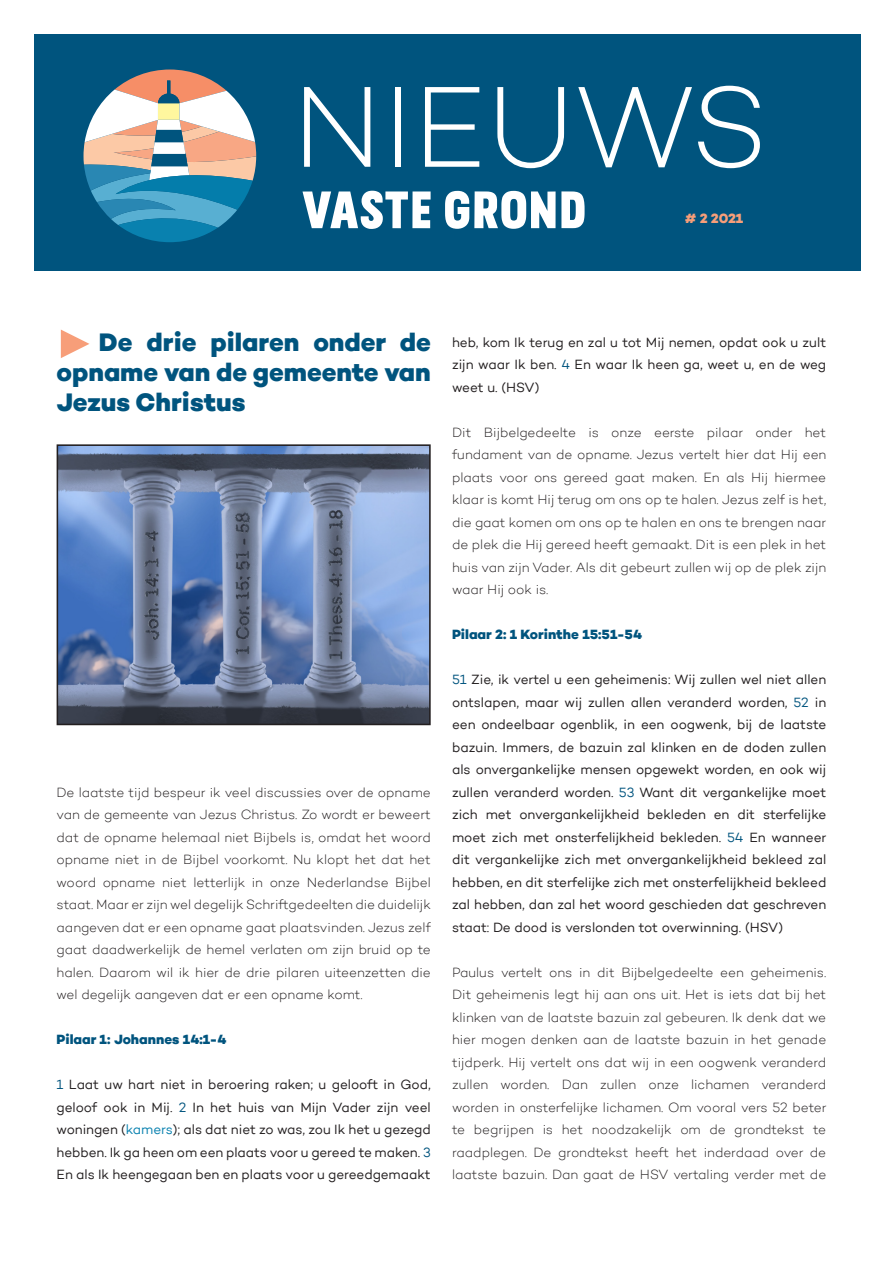
<style>
.page{position:relative;width:893px;height:1263px;background:#fff}
.page>*{position:absolute;margin:0;border:0;box-sizing:border-box;transform-origin:0 0}
.t1{font:300 117.15px "Campton";color:#fff}
.t2{font:800 25.5px/30px "Campton";color:#00547e;text-align:justify}
.t3{font:300 13.5px/22.5px "Campton";color:#231f20;text-align:justify}
.t4{font:13.5px/22.5px "Campton";letter-spacing:-.005em;color:#231f20;text-align:justify}
.t5{font:800 13.5px "Campton";color:#00547e}
.t6{font:800 13.5px "Campton";color:#f79e79}
.s1{color:#00547e}
.s2{color:#0b82b0}
</style>
<div class="page">
<div style="left:34px;top:34px;width:826px;height:236px;background:#00547e"></div>
<svg style="left:84px;top:70px;width:172px;height:172px"></svg>
<svg style="left:302px;top:191px;width:129px;height:38px"></svg>
<svg style="left:445px;top:191px;width:140px;height:38px"></svg>
<svg style="left:61px;top:330px;width:28px;height:28px"></svg>
<img style="left:60px;top:447px;width:368px;height:275px">
<div style="left:57px;top:444px;width:374px;height:281px;border:2px solid #231f20"></div>
<h1 class="t1" style="left:292px;top:55px;width:477px">Nieuws</h1>
<p class="t6" style="left:685px;top:210px;width:60px"># 2 2021</p>
<h2 class="t2" style="left:57px;top:327px;width:376px;text-indent:42px">De drie pilaren onder de opname van de gemeente van Jezus Christus</h2>
<p class="t3" style="left:57px;top:780px;width:376px">De laatste tijd bespeur ik veel discussies over de opname van de gemeente van Jezus Christus. Zo wordt er beweert dat de opname helemaal niet Bijbels is, omdat het woord opname niet in de Bijbel voorkomt. Nu klopt het dat het woord opname niet letterlijk in onze Nederlandse Bijbel staat. Maar er zijn wel degelijk Schriftgedeelten die duidelijk aangeven dat er een opname gaat plaatsvinden. Jezus zelf gaat daadwerkelijk de hemel verlaten om zijn bruid op te halen. Daarom wil ik hier de drie pilaren uiteenzetten die wel degelijk aangeven dat er een opname komt.</p>
<p class="t5" style="left:57px;top:1031px;width:171px">Pilaar 1: Johannes 14:1-4</p>
<p class="t4" style="left:57px;top:1073px;width:376px"><span class="s1">1</span> Laat uw hart niet in beroering raken; u gelooft in God, geloof ook in Mij. <span class="s1">2</span> In het huis van Mijn Vader zijn veel woningen (<span class="s2">kamers</span>); als dat niet zo was, zou Ik het u gezegd hebben. Ik ga heen om een plaats voor u gereed te maken. <span class="s1">3<br></span>En als Ik heengegaan ben en plaats voor u gereedgemaakt</p>
<p class="t4" style="left:452px;top:330px;width:376px">heb, kom Ik terug en zal u tot Mij nemen, opdat ook u zult zijn waar Ik ben. <span class="s1">4</span> En waar Ik heen ga, weet u, en de weg weet u. (HSV)</p>
<p class="t3" style="left:452px;top:420px;width:376px">Dit Bijbelgedeelte is onze eerste pilaar onder het fundament van de opname. Jezus vertelt hier dat Hij een plaats voor ons gereed gaat maken. En als Hij hiermee klaar is komt Hij terug om ons op te halen. Jezus zelf is het, die gaat komen om ons op te halen en ons te brengen naar de plek die Hij gereed heeft gemaakt. Dit is een plek in het huis van zijn Vader. Als dit gebeurt zullen wij op de plek zijn waar Hij ook is.</p>
<p class="t5" style="left:452px;top:626px;width:192px">Pilaar 2: 1 Korinthe 15:51-54</p>
<p class="t4" style="left:452px;top:668px;width:376px"><span class="s1">51</span> Zie, ik vertel u een geheimenis: Wij zullen wel niet allen ontslapen, maar wij zullen allen veranderd worden, <span class="s1">52</span> in een ondeelbaar ogenblik, in een oogwenk, bij de laatste bazuin. Immers, de bazuin zal klinken en de doden zullen als onvergankelijke mensen opgewekt worden, en ook wij zullen veranderd worden. <span class="s1">53</span> Want dit vergankelijke moet zich met onvergankelijkheid bekleden en dit sterfelijke moet zich met onsterfelijkheid bekleden. <span class="s1">54</span> En wanneer dit vergankelijke zich met onvergankelijkheid bekleed zal hebben, en dit sterfelijke zich met onsterfelijkheid bekleed zal hebben, dan zal het woord geschieden dat geschreven staat: De dood is verslonden tot overwinning. (HSV)</p>
<p class="t3" style="left:452px;top:961px;width:376px">Paulus vertelt ons in dit Bijbelgedeelte een geheimenis.<br>Dit geheimenis legt hij aan ons uit. Het is iets dat bij het klinken van de laatste bazuin zal gebeuren. I k denk dat we hier mogen denken aan de laatste bazuin in het genade tijdperk. Hij vertelt ons dat wij in een oogwenk veranderd zullen worden. Dan zullen onze lichamen veranderd worden in onsterfelijke lichamen. Om vooral vers 52 beter te begrijpen is het noodzakelijk om de grondtekst te raadplegen. De grondtekst heeft het inderdaad over de laatste bazuin. Dan gaat de HSV vertaling verder met de</p>
</div>
